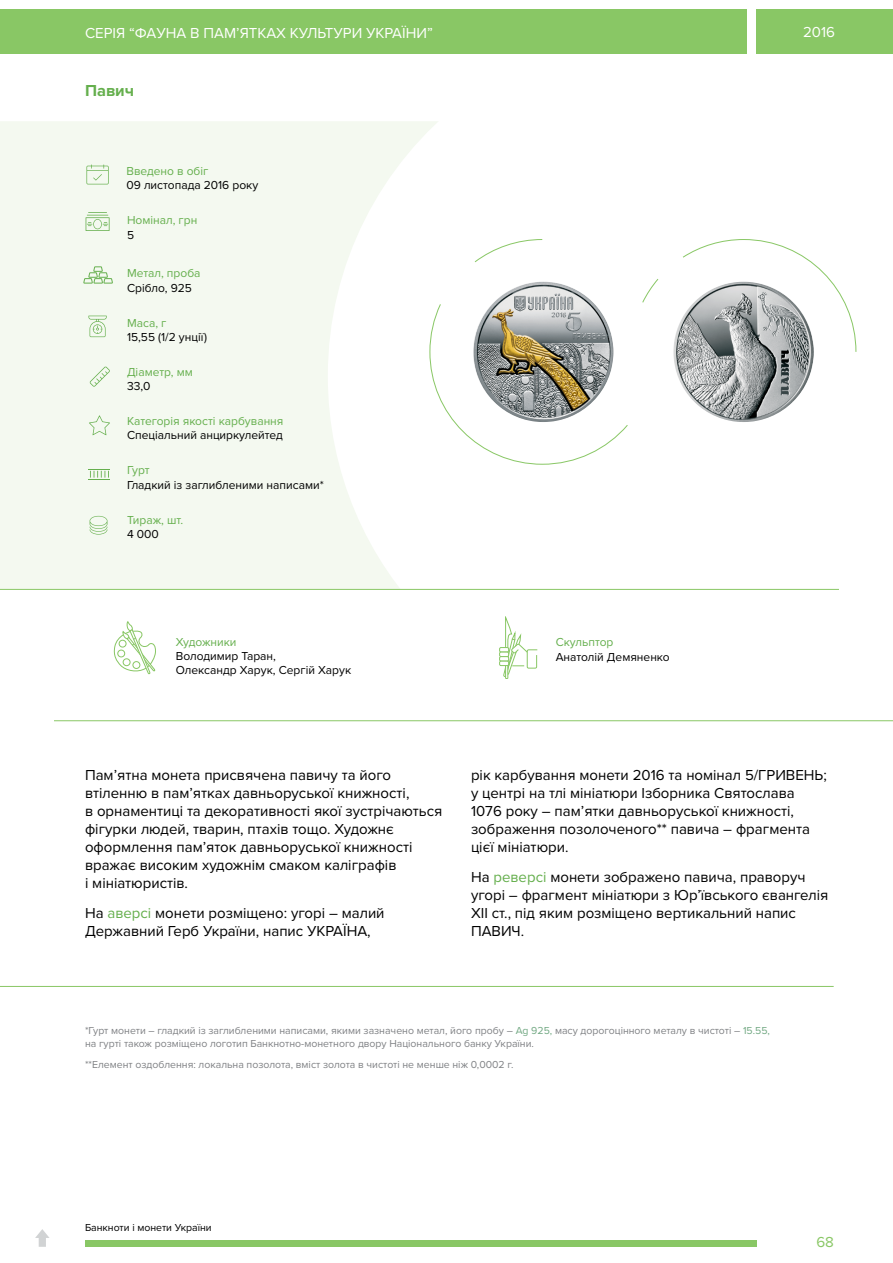
<style>
.page{position:relative;width:893px;height:1263px;background:#fff}
.page>*{position:absolute;margin:0;border:0;box-sizing:border-box;transform-origin:0 0}
.t1{font:700 16.5px "Proxima Nova";color:#65af4d}
.t2{font:15px/18px "Proxima Nova";color:#000}
.t3{font:15px "Proxima Nova";color:#fff}
.t4{font:15px "Proxima Nova";color:#89c765}
.t5{font:12px/14.4px "Proxima Nova";color:#000}
.t6{font:12px "Proxima Nova";color:#65af4d}
.t7{font:10.5px/12.6px "Proxima Nova";color:#808285}
.t8{font:10.5px "Proxima Nova";color:#000}
.s1{color:#65af4d}
.s2{color:#71a882}
</style>
<div class="page">
<div style="left:0;top:121px;width:328px;height:468px;background:#f4f9f0"></div>
<svg style="left:328px;top:121px;width:565px;height:601px"></svg>
<div style="left:0;top:10px;width:747px;height:44px;background:#89c765"></div>
<div style="left:756px;top:10px;width:137px;height:44px;background:#89c765"></div>
<div style="left:85px;top:1240px;width:671px;height:7px;background:#89c765"></div>
<svg style="left:113px;top:621px;width:43px;height:53px"></svg>
<div style="left:499px;top:647px;width:10px;height:5px;border:1px solid #89c765"></div>
<div style="left:499px;top:652px;width:10px;height:5px;border:1px solid #89c765"></div>
<div style="left:499px;top:656px;width:10px;height:5px;border:1px solid #89c765"></div>
<svg style="left:500px;top:617px;width:38px;height:62px"></svg>
<div style="left:499px;top:661px;width:10px;height:5px;border:1px solid #89c765"></div>
<hr style="left:54px;top:720px;width:839px;height:1px;background:#89c765">
<hr style="left:0;top:589px;width:839px;height:1px;background:#89c765">
<svg style="left:35px;top:1229px;width:14px;height:18px"></svg>
<svg style="left:474px;top:239px;width:69px;height:24px"></svg>
<svg style="left:682px;top:239px;width:175px;height:114px"></svg>
<svg style="left:429px;top:303px;width:199px;height:162px"></svg>
<svg style="left:642px;top:278px;width:17px;height:25px"></svg>
<svg style="left:83px;top:266px;width:30px;height:18px"></svg>
<svg style="left:88px;top:316px;width:19px;height:21px"></svg>
<svg style="left:90px;top:366px;width:20px;height:21px"></svg>
<svg style="left:89px;top:415px;width:21px;height:20px"></svg>
<svg style="left:89px;top:469px;width:21px;height:11px"></svg>
<svg style="left:90px;top:516px;width:17px;height:19px"></svg>
<svg style="left:86px;top:212px;width:24px;height:19px"></svg>
<svg style="left:86px;top:164px;width:23px;height:20px"></svg>
<img style="left:473px;top:282px;width:140px;height:140px;border-radius:70px">
<img style="left:673px;top:282px;width:141px;height:140px;border-radius:70px">
<hr style="left:0;top:986px;width:834px;height:1px;background:#89c765">
<p class="t3" style="left:85px;top:24px;width:349px">СЕРІЯ “ФАУНА В ПАМ’ЯТКАХ КУЛЬТУРИ УКРАЇНИ”</p>
<p class="t1" style="left:85px;top:81px;width:51px">Павич</p>
<p class="t6" style="left:126px;top:164px;width:83px">Введено в обіг</p>
<p class="t5" style="left:126px;top:178px;width:133px">09 листопада 2016 року</p>
<p class="t6" style="left:127px;top:213px;width:72px">Номінал, грн</p>
<p class="t5" style="left:127px;top:228px;width:9px">5</p>
<p class="t6" style="left:127px;top:266px;width:75px">Meтал, проба</p>
<p class="t5" style="left:127px;top:281px;width:66px">Срібло, 925</p>
<p class="t6" style="left:127px;top:316px;width:41px">Маса, г</p>
<p class="t5" style="left:127px;top:330px;width:82px">15,55 (1/2 унції)</p>
<p class="t6" style="left:127px;top:365px;width:67px">Діаметр, мм</p>
<p class="t5" style="left:127px;top:379px;width:25px">33,0</p>
<p class="t6" style="left:127px;top:414px;width:158px">Категорія якості карбування</p>
<p class="t5" style="left:127px;top:428px;width:157px">Спеціальний анциркулейтед</p>
<p class="t6" style="left:127px;top:463px;width:24px">Гурт</p>
<p class="t5" style="left:127px;top:478px;width:198px">Гладкий із заглибленими написами*</p>
<p class="t6" style="left:127px;top:513px;width:58px">Тираж, шт.</p>
<p class="t5" style="left:127px;top:527px;width:33px">4 000</p>
<p class="t3" style="left:803px;top:23px;width:33px">2016</p>
<p class="t6" style="left:176px;top:634px;width:62px">Художники</p>
<p class="t5" style="left:176px;top:649px;width:177px">Володимир Таран,<br>Олександр Харук, Сергій Харук</p>
<p class="t6" style="left:556px;top:635px;width:59px">Скульптор</p>
<p class="t5" style="left:556px;top:650px;width:115px">Анатолій Демяненко</p>
<p class="t2" style="left:85px;top:766px;width:359px">Пам’ятна монета присвячена павичу та його втіленню в пам’ятках давньоруської книжності,<br>в орнаментиці та декоративності якої зустрічаються фігурки людей, тварин, птахів тощо. Художнє оформлення пам’яток давньоруської книжності вражає високим художнім смаком каліграфів<br>і мініатюристів.</p>
<p class="t2" style="left:85px;top:905px;width:301px">На <span class="s1">аверсі</span> монети розміщено: угорі – малий<br>Державний Герб України, напис УКРАЇНА,</p>
<p class="t2" style="left:471px;top:766px;width:357px">рік карбування монети 2016 та номінал 5/ГРИВЕНЬ; у центрі на тлі мініатюри Ізборника Святослава 1076 року – пам’ятки давньоруської книжності, зображення позолоченого** павича – фрагмента цієї мініатюри.</p>
<p class="t2" style="left:471px;top:869px;width:359px">На <span class="s1">реверсі</span> монети зображено павича, праворуч угорі – фрагмент мініатюри з Юр’ївського євангелія ХІІ ст., під яким розміщено вертикальний напис ПАВИЧ.</p>
<p class="t7" style="left:85px;top:1024px;width:686px">*Гурт монети – гладкий із заглибленими написами, якими зазначено метал, його пробу – <span class="s2">Ag 925,</span> масу дорогоцінного металу в чистоті – <span class="s2">15.55, </span>на гурті також розміщено логотип Банкнотно-монетного двору Національного банку України.</p>
<p class="t7" style="left:85px;top:1058px;width:430px">**Елемент оздоблення: локальна позолота, вміст золота в чистоті не менше ніж 0,0002 г.</p>
<p class="t8" style="left:85px;top:1221px;width:128px">Банкноти і монети України</p>
<p class="t4" style="left:816px;top:1233px;width:19px">68</p>
</div>
